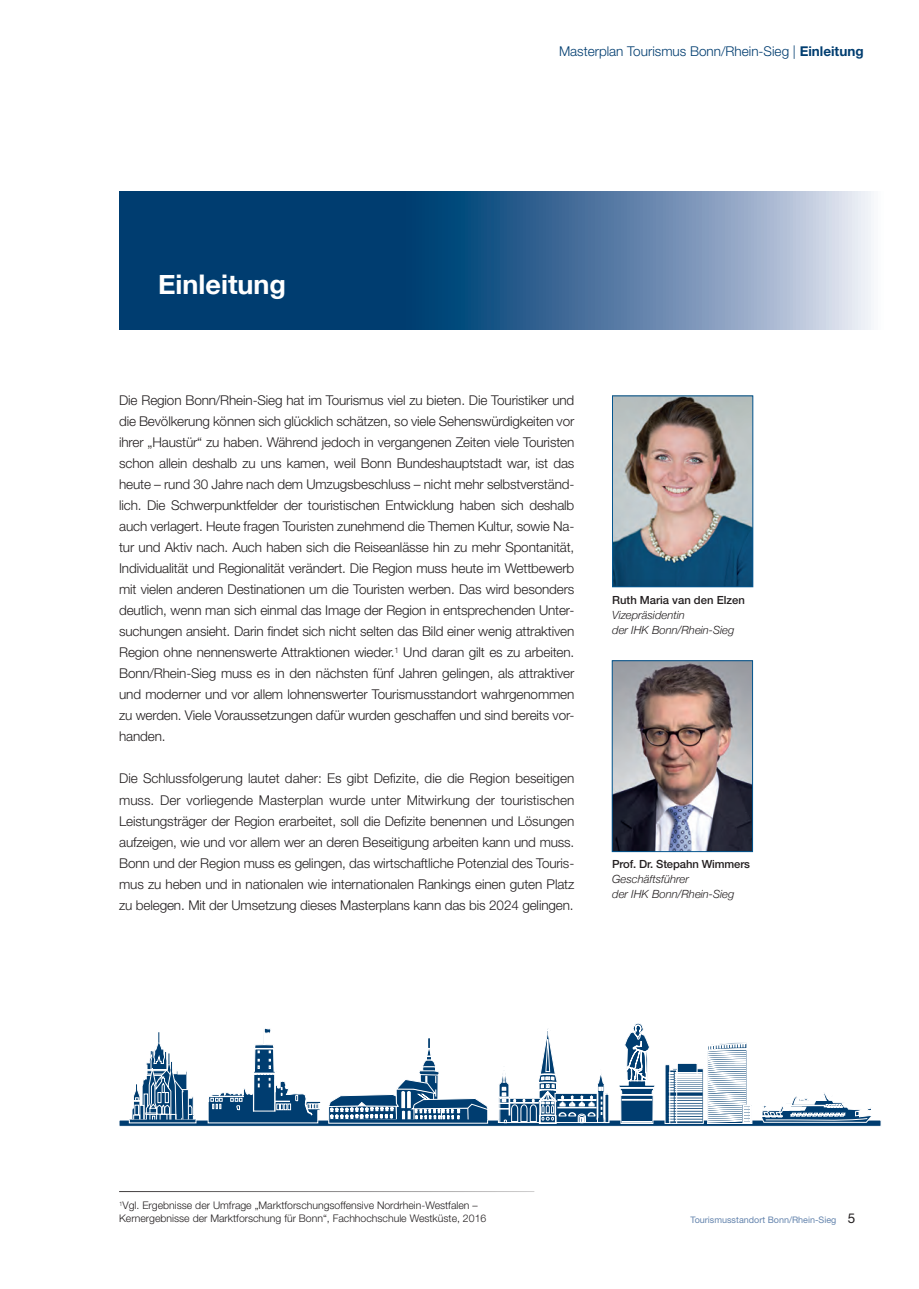
<style>
.page{position:relative;width:919px;height:1289px;background:#fff}
.page>*{position:absolute;margin:0;border:0;box-sizing:border-box;transform-origin:0 0}
.t1{font:700 27px "Helvetica Neue";color:#fff}
.t2{font:300 13.5px/21px "Helvetica Neue LT Pro";letter-spacing:-.01em;color:#231f20;text-align:justify}
.t3{font:300 13.5px "Helvetica Neue LT Pro";color:#003d70}
.t4{font:italic 300 11.25px/15px "Helvetica Neue";color:#231f20}
.t5{font:500 11.25px "Helvetica Neue LT Pro";letter-spacing:-.01em;color:#231f20}
.t6{font:300 10.5px/12.6px "Helvetica Neue LT Pro";color:#231f20}
.t7{font:9px "Helvetica Neue";color:#6484ad}
.s1{font-weight:700}
.s2{font-size:13.5px;color:#231f20}
</style>
<div class="page">
<svg style="left:119px;top:191px;width:752px;height:138px;background:#3f6c96"></svg>
<hr style="left:119px;top:1191px;width:415px;height:1px;background:#231f20">
<svg style="left:119px;top:1120px;width:762px;height:6px;background:#37668e"></svg>
<svg style="left:605px;top:1094px;width:4px;height:28px"></svg>
<svg style="left:498px;top:1029px;width:107px;height:94px"></svg>
<svg style="left:617px;top:1023px;width:39px;height:100px"></svg>
<svg style="left:208px;top:1028px;width:113px;height:95px"></svg>
<svg style="left:665px;top:1064px;width:4px;height:59px"></svg>
<svg style="left:669px;top:1042px;width:83px;height:81px"></svg>
<svg style="left:760px;top:1093px;width:112px;height:29px"></svg>
<svg style="left:327px;top:1038px;width:164px;height:83px"></svg>
<svg style="left:328px;top:1118px;width:160px;height:5px"></svg>
<svg style="left:129px;top:1032px;width:67px;height:91px"></svg>
<img style="left:614px;top:397px;width:137px;height:188px">
<div style="left:612px;top:395px;width:141px;height:192px;border:1px solid #03558f"></div>
<img style="left:614px;top:662px;width:136px;height:187px">
<div style="left:612px;top:660px;width:140px;height:191px;border:1px solid #03558f"></div>
<h1 class="t1" style="left:158px;top:263px;width:129px">Einleitung</h1>
<p class="t3" style="left:559px;top:43px;width:306px">Masterplan Tourismus Bonn/Rhein-Sieg | <span class="s1">Einleitung</span></p>
<p class="t2" style="left:119px;top:389px;width:457px">Die Region Bonn/Rhein-Sieg hat im Tourismus viel zu bieten. Die Touristiker und die Bevölkerung können sich glücklich schätzen, so viele Sehenswürdigkeiten vor ihrer „Haustür“ zu haben. Während jedoch in vergangenen Zeiten viele Touristen schon allein deshalb zu uns kamen, weil Bonn Bundeshauptstadt war, ist das heute – rund 30 Jahre nach dem Umzugsbeschluss – nicht mehr selbstverständ&shy;lich. Die Schwerpunktfelder der touristischen Entwicklung haben sich deshalb auch verlagert. Heute fragen Touristen zunehmend die Themen Kultur, sowie Na&shy;tur und Aktiv nach. Auch haben sich die Reiseanlässe hin zu mehr Spontanität, Individualität und Regionalität verändert. Die Region muss heute im Wettbewerb mit vielen anderen Destinationen um die Touristen werben. Das wird besonders deutlich, wenn man sich einmal das Image der Region in entsprechenden Unter&shy;suchungen ansieht. Darin findet sich nicht selten das Bild einer wenig attraktiven Region ohne nennenswerte Attraktionen wieder.<sup>1</sup> Und daran gilt es zu arbeiten.<br>Bonn/Rhein-Sieg muss es in den nächsten fünf Jahren gelingen, als attraktiver und moderner und vor allem lohnenswerter Tourismusstandort wahrgenommen zu werden. Viele Voraussetzungen dafür wurden geschaffen und sind bereits vor&shy;handen.</p>
<p class="t2" style="left:119px;top:768px;width:457px">Die Schlussfolgerung lautet daher: Es gibt Defizite, die die Region beseitigen muss. Der vorliegende Masterplan wurde unter Mitwirkung der touristischen Leistungsträger der Region erarbeitet, soll die Defizite benennen und Lösungen aufzeigen, wie und vor allem wer an deren Beseitigung arbeiten kann und muss.<br>Bonn und der Region muss es gelingen, das wirtschaftliche Potenzial des Touris&shy;mus zu heben und in nationalen wie internationalen Rankings einen guten Platz zu belegen. Mit der Umsetzung dieses Masterplans kann das bis 2024 gelingen.</p>
<p class="t5" style="left:612px;top:593px;width:134px">Ruth Maria van den Elzen</p>
<p class="t4" style="left:612px;top:606px;width:124px">Vizepräsidentin<br>der IHK Bonn/Rhein-Sieg</p>
<p class="t5" style="left:612px;top:857px;width:139px">Prof. Dr. Stepahn Wimmers</p>
<p class="t4" style="left:612px;top:871px;width:124px">Geschäftsführer<br>der IHK Bonn/Rhein-Sieg</p>
<p class="t6" style="left:119px;top:1199px;width:368px"><sup>1</sup>Vgl. Ergebnisse der Umfrage „Marktforschungsoffensive Nordrhein-Westfalen –<br>Kernergebnisse der Marktforschung für Bonn“, Fachhochschule Westküste, 2016</p>
<p class="t7" style="left:690px;top:1214px;width:166px">Tourismusstandort Bonn/Rhein-Sieg <span class="s2">5</span></p>
</div>
